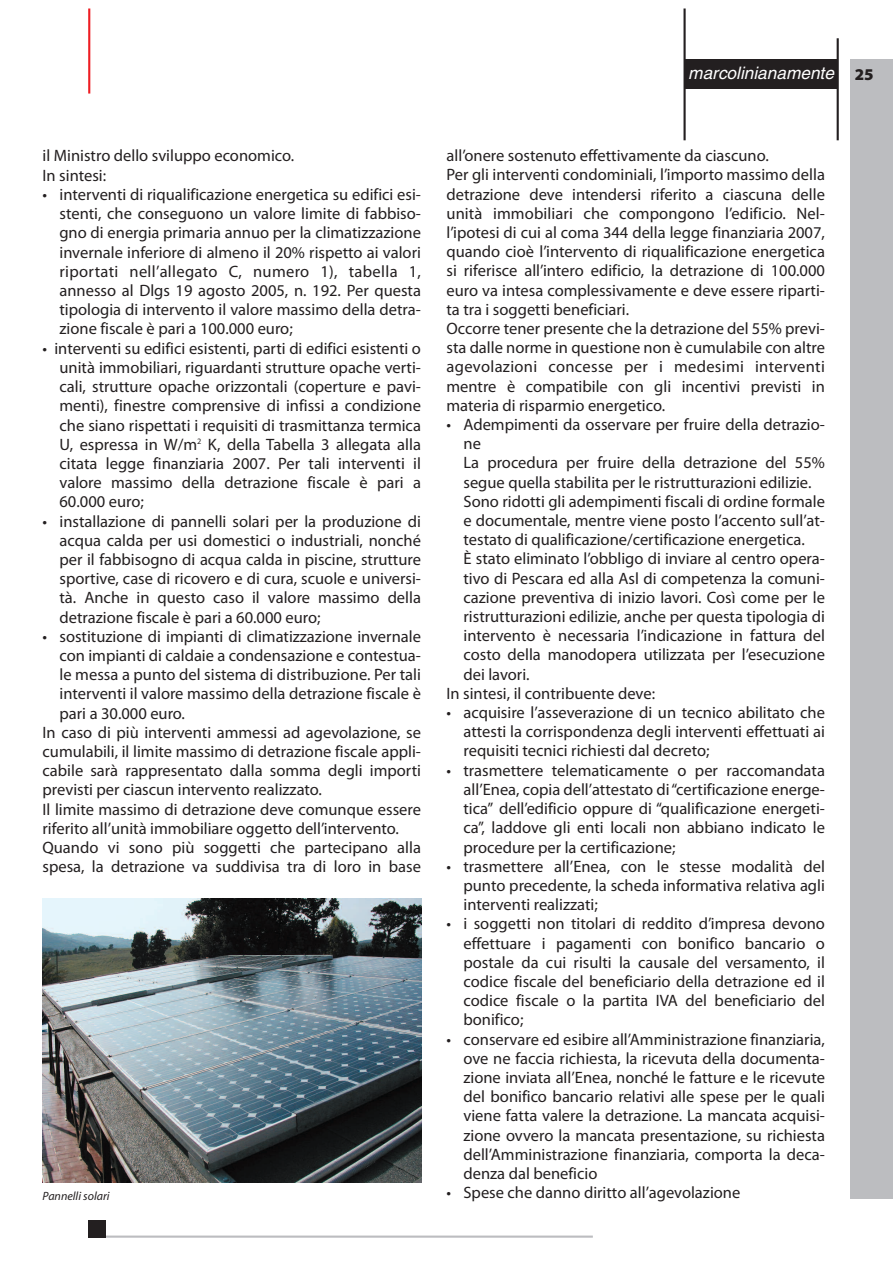
<style>
.page{position:relative;width:893px;height:1263px;background:#fff}
.page>*{position:absolute;margin:0;border:0;box-sizing:border-box;transform-origin:0 0}
.t1{font:italic 17.25px "Helvetica";color:#fff}
.t2{font:16.5px/19.2px "Myriad Pro";color:#231f20;text-align:justify}
.t3{font:italic 12px "Myriad";color:#231f20}
</style>
<div class="page">
<div style="left:850px;top:60px;width:43px;height:1139px;background:#bcbdc0"></div>
<img style="left:43px;top:898px;width:378px;height:284px">
<div style="left:685px;top:60px;width:153px;height:29px;background:#231f20"></div>
<hr style="left:683px;top:9px;width:3px;height:131px;background:#231f20">
<hr style="left:837px;top:38px;width:2px;height:102px;background:#231f20">
<hr style="left:88px;top:9px;width:2px;height:85px;background:#ee1d23">
<hr style="left:105px;top:1235px;width:488px;height:3px;background:#bcbdc0">
<div style="left:88px;top:1220px;width:17px;height:17px;background:#231f20"></div>
<p class="t1" style="left:688px;top:66px;width:187px">marcolinianamente <sub>25</sub></p>
<p class="t2" style="left:43px;top:147px;width:253px;line-height:19.6px">il Ministro dello sviluppo economico.<br>In sintesi:</p>
<p class="t2" style="left:60px;top:186px;width:363px;text-indent:-17px">• interventi di riqualificazione energetica su edifici esi&shy;stenti, che conseguono un valore limite di fabbiso&shy;gno di energia primaria annuo per la climatizzazione invernale inferiore di almeno il 20% rispetto ai valori riportati nell’allegato C, numero 1), tabella 1, annesso al Dlgs 19 agosto 2005, n. 192. Per questa tipologia di intervento il valore massimo della detra&shy;zione fiscale è pari a 100.000 euro;</p>
<p class="t2" style="left:60px;top:340px;width:363px;text-indent:-17px">• interventi su edifici esistenti, parti di edifici esistenti o unità immobiliari, riguardanti strutture opache verti&shy;cali, strutture opache orizzontali (coperture e pavi&shy;menti), finestre comprensive di infissi a condizione che siano rispettati i requisiti di trasmittanza termica U, espressa in W/m<sup>2</sup> K, della Tabella 3 allegata alla citata legge finanziaria 2007. Per tali interventi il valore massimo della detrazione fiscale è pari a 60.000 euro;</p>
<p class="t2" style="left:60px;top:513px;width:363px;text-indent:-17px">• installazione di pannelli solari per la produzione di acqua calda per usi domestici o industriali, nonché per il fabbisogno di acqua calda in piscine, strutture sportive, case di ricovero e di cura, scuole e universi&shy;tà. Anche in questo caso il valore massimo della detrazione fiscale è pari a 60.000 euro;</p>
<p class="t2" style="left:43px;top:628px;width:380px">• sostituzione di impianti di climatizzazione invernale</p>
<p class="t2" style="left:60px;top:647px;width:363px">con impianti di caldaie a condensazione e contestua-</p>
<p class="t2" style="left:60px;top:666px;width:363px">le messa a punto del sistema di distribuzione. Per tali</p>
<p class="t2" style="left:60px;top:685px;width:363px">interventi il valore massimo della detrazione fiscale è</p>
<p class="t2" style="left:60px;top:705px;width:127px">pari a 30.000 euro.</p>
<p class="t2" style="left:43px;top:724px;width:380px">In caso di più interventi ammessi ad agevolazione, se</p>
<p class="t2" style="left:43px;top:743px;width:380px">cumulabili, il limite massimo di detrazione fiscale appli-</p>
<p class="t2" style="left:43px;top:762px;width:380px">cabile sarà rappresentato dalla somma degli importi</p>
<p class="t2" style="left:43px;top:781px;width:281px">previsti per ciascun intervento realizzato.</p>
<p class="t2" style="left:43px;top:801px;width:380px">Il limite massimo di detrazione deve comunque essere</p>
<p class="t2" style="left:43px;top:820px;width:358px">riferito all’unità immobiliare oggetto dell’intervento.</p>
<p class="t2" style="left:43px;top:839px;width:380px">Quando vi sono più soggetti che partecipano alla</p>
<p class="t2" style="left:43px;top:858px;width:380px">spesa, la detrazione va suddivisa tra di loro in base</p>
<p class="t2" style="left:446px;top:147px;width:380px;text-align:left">all’onere sostenuto effettivamente da ciascuno.<br>Per gli interventi condominiali, l’importo massimo della detrazione deve intendersi riferito a ciascuna delle unità immobiliari che compongono l’edificio. Nel&shy;l’ipotesi di cui al coma 344 della legge finanziaria 2007, quando cioè l’intervento di riqualificazione energetica si riferisce all’intero edificio, la detrazione di 100.000 euro va intesa complessivamente e deve essere riparti&shy;ta tra i soggetti beneficiari.<br>Occorre tener presente che la detrazione del 55% previ&shy;sta dalle norme in questione non è cumulabile con altre agevolazioni concesse per i medesimi interventi mentre è compatibile con gli incentivi previsti in materia di risparmio energetico.</p>
<p class="t2" style="left:446px;top:416px;width:380px">• Adempimenti da osservare per fruire della detrazio-</p>
<p class="t2" style="left:463px;top:435px;width:19px">ne</p>
<p class="t2" style="left:463px;top:455px;width:363px">La procedura per fruire della detrazione del 55%</p>
<p class="t2" style="left:463px;top:474px;width:349px">segue quella stabilita per le ristrutturazioni edilizie.</p>
<p class="t2" style="left:463px;top:493px;width:363px">Sono ridotti gli adempimenti fiscali di ordine formale</p>
<p class="t2" style="left:463px;top:512px;width:363px">e documentale, mentre viene posto l’accento sull’at-</p>
<p class="t2" style="left:463px;top:531px;width:343px">testato di qualificazione/certificazione energetica.</p>
<p class="t2" style="left:463px;top:551px;width:363px">È stato eliminato l’obbligo di inviare al centro opera-</p>
<p class="t2" style="left:463px;top:570px;width:363px">tivo di Pescara ed alla Asl di competenza la comuni-</p>
<p class="t2" style="left:463px;top:589px;width:363px">cazione preventiva di inizio lavori. Così come per le</p>
<p class="t2" style="left:463px;top:608px;width:363px">ristrutturazioni edilizie, anche per questa tipologia di</p>
<p class="t2" style="left:463px;top:627px;width:363px">intervento è necessaria l’indicazione in fattura del</p>
<p class="t2" style="left:463px;top:647px;width:363px">costo della manodopera utilizzata per l’esecuzione</p>
<p class="t2" style="left:463px;top:666px;width:68px">dei lavori.</p>
<p class="t2" style="left:446px;top:685px;width:210px">In sintesi, il contribuente deve:</p>
<p class="t2" style="left:463px;top:704px;width:363px;text-indent:-17px">• acquisire l’asseverazione di un tecnico abilitato che attesti la corrispondenza degli interventi effettuati ai requisiti tecnici richiesti dal decreto;</p>
<p class="t2" style="left:463px;top:762px;width:363px;text-indent:-17px">• trasmettere telematicamente o per raccomandata all’Enea, copia dell’attestato di“certificazione energe&shy;tica” dell’edificio oppure di “qualificazione energeti&shy;ca”, laddove gli enti locali non abbiano indicato le procedure per la certificazione;</p>
<p class="t2" style="left:463px;top:858px;width:363px;text-indent:-17px">• trasmettere all’Enea, con le stesse modalità del punto precedente, la scheda informativa relativa agli interventi realizzati;</p>
<p class="t2" style="left:463px;top:915px;width:363px;text-indent:-17px">• i soggetti non titolari di reddito d’impresa devono effettuare i pagamenti con bonifico bancario o postale da cui risulti la causale del versamento, il codice fiscale del beneficiario della detrazione ed il codice fiscale o la partita IVA del beneficiario del bonifico;</p>
<p class="t2" style="left:463px;top:1031px;width:363px;text-indent:-17px">• conservare ed esibire all’Amministrazione finanziaria, ove ne faccia richiesta, la ricevuta della documenta&shy;zione inviata all’Enea, nonché le fatture e le ricevute del bonifico bancario relativi alle spese per le quali viene fatta valere la detrazione. La mancata acquisi&shy;zione ovvero la mancata presentazione, su richiesta dell’Amministrazione finanziaria, comporta la deca&shy;denza dal beneficio</p>
<p class="t3" style="left:43px;top:1191px;width:69px">Pannelli solari</p>
<p class="t2" style="left:446px;top:1184px;width:295px">• Spese che danno diritto all’agevolazione</p>
</div>
